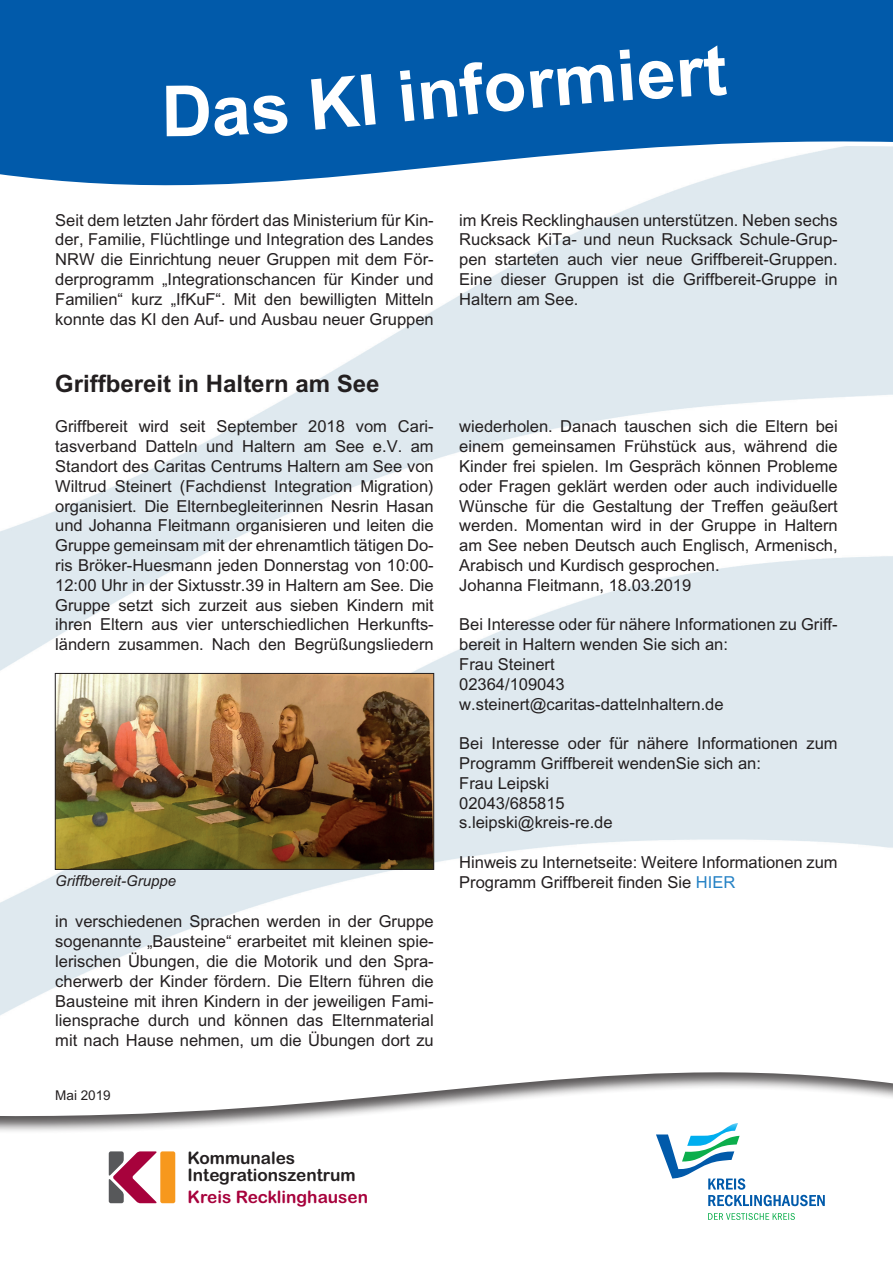
<style>
.page{position:relative;width:893px;height:1263px;background:#fff}
.page>*{position:absolute;margin:0;border:0;box-sizing:border-box;transform-origin:0 0}
.t1{font:700 70.5px "Arial";color:#fff}
.t2{font:700 24px "Arial";color:#231f20}
.t3{font:17.25px/16.8px "Arial Rounded MT Bold";color:#231f20}
.t4{font:17.25px "Arial Rounded MT Bold";color:#a7023c}
.t5{font:16.5px/19.8px "Arial";color:#231f20;text-align:justify}
.t6{font:italic 15px "Arial";color:#231f20}
.t7{font:13.5px "Arial";color:#231f20}
.s1{color:#2682c5}
</style>
<div class="page">
<div style="left:0;top:1070px;width:893px;height:193px;background:#231f20;opacity:.75"></div>
<div style="left:642px;top:1120px;width:207px;height:116px;background:#fff"></div>
<svg style="left:708px;top:1213px;width:87px;height:7px"></svg>
<svg style="left:656px;top:1123px;width:169px;height:83px"></svg>
<div style="left:160px;top:1151px;width:15px;height:52px;background:#f7981d;border-radius:2px"></div>
<svg style="left:109px;top:1151px;width:48px;height:52px"></svg>
<svg style="left:0;top:0;width:893px;height:217px"></svg>
<img style="left:57px;top:675px;width:375px;height:193px">
<div style="left:55px;top:673px;width:379px;height:197px;border:1px solid #231f20"></div>
<div style="left:166px;top:85px;width:122px;height:51px;background:#015aaa"></div>
<div style="left:311px;top:75px;width:50px;height:55px;background:#015aaa"></div>
<div style="left:530px;top:64px;width:84px;height:44px;background:#015aaa"></div>
<div style="left:620px;top:49px;width:54px;height:51px;background:#015aaa"></div>
<div style="left:680px;top:45px;width:47px;height:52px;background:#015aaa"></div>
<h1 class="t1" style="left:354px;top:60px;width:170px;rotate:-6deg">I info</h1>
<p class="t5" style="left:55px;top:210px;width:380px">Seit dem letzten Jahr fördert das Ministerium für Kin&shy;der, Familie, Flüchtlinge und Integration des Landes NRW die Einrichtung neuer Gruppen mit dem För&shy;derprogramm „Integrationschancen für Kinder und Familien“ kurz „IfKuF“. Mit den bewilligten Mitteln konnte das KI den Auf- und Ausbau neuer Gruppen</p>
<p class="t5" style="left:459px;top:210px;width:380px">im Kreis Recklinghausen unterstützen. Neben sechs Rucksack KiTa- und neun Rucksack Schule-Grup&shy;pen starteten auch vier neue Griffbereit-Gruppen.<br>Eine dieser Gruppen ist die Griffbereit-Gruppe in Haltern am See.</p>
<h2 class="t2" style="left:55px;top:369px;width:326px">Griffbereit in Haltern am See</h2>
<p class="t5" style="left:55px;top:417px;width:380px">Griffbereit wird seit September 2018 vom Cari&shy;tasverband Datteln und Haltern am See e.V. am Standort des Caritas Centrums Haltern am See von Wiltrud Steinert (Fachdienst Integration Migration) organisiert. Die Elternbegleiterinnen Nesrin Hasan und Johanna Fleitmann organisieren und leiten die Gruppe gemeinsam mit der ehrenamtlich tätigen Do&shy;ris Bröker-Huesmann jeden Donnerstag von 10:00- 12:00 Uhr in der Sixtusstr.39 in Haltern am See. Die Gruppe setzt sich zurzeit aus sieben Kindern mit ihren Eltern aus vier unterschiedlichen Herkunfts&shy;ländern zusammen. Nach den Begrüßungsliedern</p>
<p class="t6" style="left:55px;top:872px;width:122px">Griffbereit-Gruppe</p>
<p class="t5" style="left:55px;top:912px;width:380px">in verschiedenen Sprachen werden in der Gruppe sogenannte „Bausteine“ erarbeitet mit kleinen spie&shy;lerischen Übungen, die die Motorik und den Spra&shy;cherwerb der Kinder fördern. Die Eltern führen die Bausteine mit ihren Kindern in der jeweiligen Fami&shy;liensprache durch und können das Elternmaterial mit nach Hause nehmen, um die Übungen dort zu</p>
<p class="t7" style="left:55px;top:1088px;width:57px">Mai 2019</p>
<p class="t3" style="left:187px;top:1149px;width:170px">Kommunales<br>Integrationszentrum</p>
<p class="t4" style="left:187px;top:1187px;width:182px">Kreis Recklinghausen</p>
<p class="t5" style="left:459px;top:417px;width:380px;text-align:left">wiederholen. Danach tauschen sich die Eltern bei einem gemeinsamen Frühstück aus, während die Kinder frei spielen. Im Gespräch können Probleme oder Fragen geklärt werden oder auch individuelle Wünsche für die Gestaltung der Treffen geäußert werden. Momentan wird in der Gruppe in Haltern am See neben Deutsch auch Englisch, Armenisch, Arabisch und Kurdisch gesprochen.<br>Johanna Fleitmann, 18.03.2019</p>
<p class="t5" style="left:459px;top:615px;width:380px;text-align:left">Bei Interesse oder für nähere Informationen zu Griff&shy;bereit in Haltern wenden Sie sich an:<br>Frau Steinert<br>02364/109043<br>w.steinert@caritas-dattelnhaltern.de</p>
<p class="t5" style="left:459px;top:733px;width:380px;text-align:left">Bei Interesse oder für nähere Informationen zum<br>Programm Griffbereit wendenSie sich an:<br>Frau Leipski<br>02043/685815<br>s.leipski@kreis-re.de</p>
<p class="t5" style="left:459px;top:852px;width:380px">Hinweis zu Internetseite: Weitere Informationen zum<br>Programm Griffbereit finden Sie <span class="s1">HIER</span></p>
</div>
